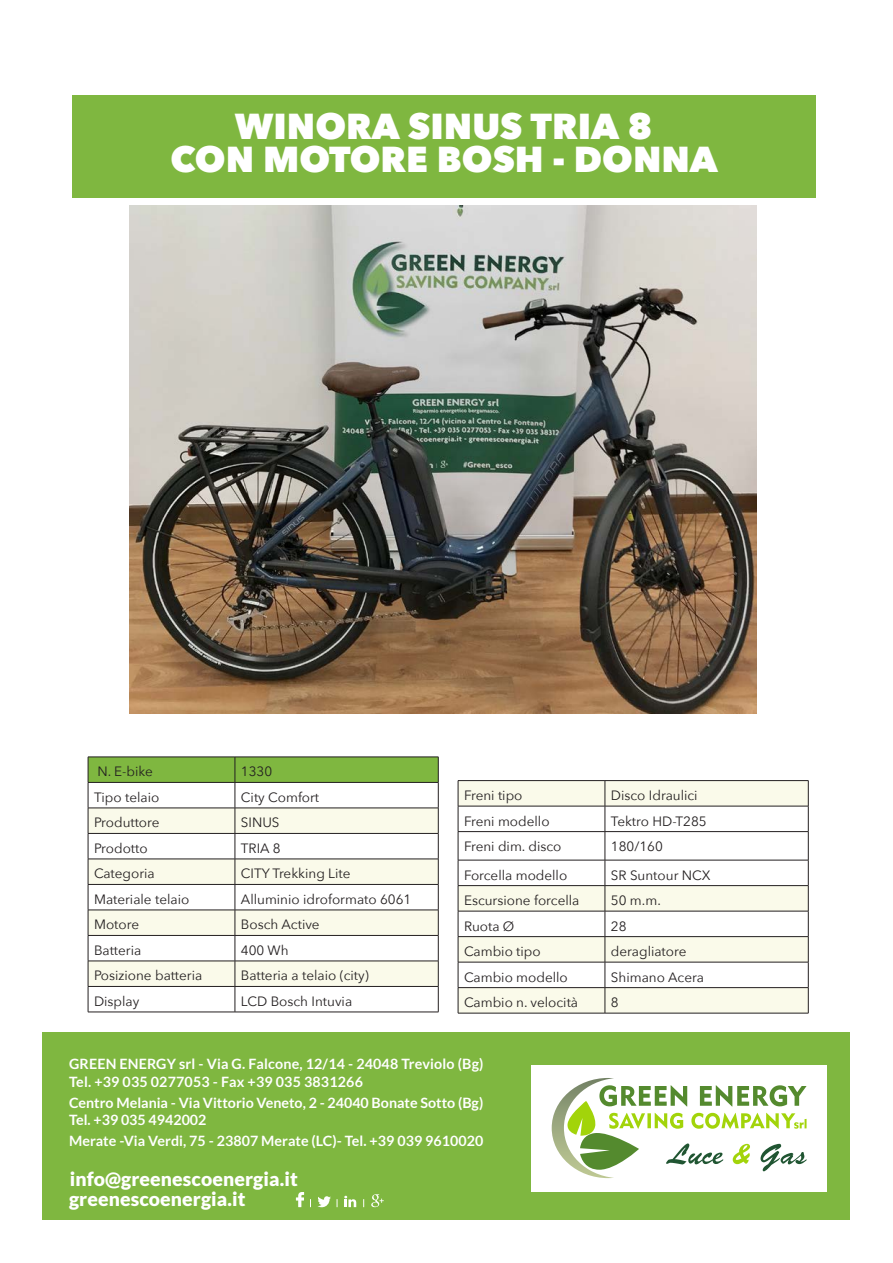
<style>
.page{position:relative;width:893px;height:1263px;background:#fff}
.page>*{position:absolute;margin:0;border:0;box-sizing:border-box;transform-origin:0 0}
.t1{font:800 36px "Avenir Next";color:#fff}
.t2{font:900 19.35px "Lato";letter-spacing:.005em;color:#fff}
.t3{font:700 14.25px "Lato";letter-spacing:.005em;color:#fff}
.t4{font:13.5px "Avenir Next";color:#231f20}
</style>
<div class="page">
<svg style="left:88px;top:757px;width:351px;height:255px"></svg>
<hr style="left:88px;top:1012px;width:147px;height:1px;background:#231f20">
<hr style="left:235px;top:1012px;width:203px;height:1px;background:#231f20">
<div style="left:43px;top:1032px;width:807px;height:187px;background:#7fb740"></div>
<svg style="left:371px;top:1194px;width:13px;height:13px"></svg>
<svg style="left:344px;top:1196px;width:12px;height:11px"></svg>
<svg style="left:317px;top:1196px;width:14px;height:11px"></svg>
<svg style="left:296px;top:1192px;width:8px;height:15px"></svg>
<div style="left:531px;top:1065px;width:296px;height:126px;background:#fff"></div>
<svg style="left:552px;top:1078px;width:254px;height:100px"></svg>
<img style="left:130px;top:205px;width:626px;height:508px">
<div style="left:72px;top:96px;width:743px;height:102px;background:#7fb740"></div>
<svg style="left:459px;top:781px;width:349px;height:232px"></svg>
<hr style="left:458px;top:780px;width:147px;height:1px;background:#231f20">
<hr style="left:605px;top:780px;width:203px;height:1px;background:#231f20">
<hr style="left:458px;top:806px;width:147px;height:1px;background:#231f20">
<hr style="left:605px;top:806px;width:203px;height:1px;background:#231f20">
<hr style="left:458px;top:831px;width:147px;height:1px;background:#231f20">
<hr style="left:605px;top:831px;width:203px;height:1px;background:#231f20">
<hr style="left:458px;top:860px;width:147px;height:1px;background:#231f20">
<hr style="left:605px;top:860px;width:203px;height:1px;background:#231f20">
<hr style="left:458px;top:885px;width:147px;height:1px;background:#231f20">
<hr style="left:605px;top:885px;width:203px;height:1px;background:#231f20">
<hr style="left:458px;top:911px;width:147px;height:1px;background:#231f20">
<hr style="left:605px;top:911px;width:203px;height:1px;background:#231f20">
<hr style="left:458px;top:936px;width:147px;height:1px;background:#231f20">
<hr style="left:605px;top:936px;width:203px;height:1px;background:#231f20">
<hr style="left:458px;top:962px;width:147px;height:1px;background:#231f20">
<hr style="left:605px;top:962px;width:203px;height:1px;background:#231f20">
<hr style="left:458px;top:987px;width:147px;height:1px;background:#231f20">
<svg style="left:458px;top:781px;width:1px;height:232px"></svg>
<hr style="left:605px;top:987px;width:203px;height:1px;background:#231f20">
<svg style="left:605px;top:781px;width:1px;height:232px"></svg>
<svg style="left:808px;top:781px;width:1px;height:232px"></svg>
<hr style="left:458px;top:1013px;width:147px;height:1px;background:#231f20">
<hr style="left:605px;top:1013px;width:203px;height:1px;background:#231f20">
<p class="t1" style="left:235px;top:104px;width:419px">WINORA SINUS TRIA 8</p>
<p class="t1" style="left:170px;top:137px;width:549px">CON MOTORE BOSH - DONNA</p>
<p class="t4" style="left:97px;top:760px;width:57px">N. E-bike</p>
<p class="t4" style="left:241px;top:760px;width:33px">1330</p>
<p class="t4" style="left:94px;top:786px;width:67px">Tipo telaio</p>
<p class="t4" style="left:241px;top:786px;width:80px">City Comfort</p>
<p class="t4" style="left:94px;top:811px;width:67px">Produttore</p>
<p class="t4" style="left:241px;top:811px;width:40px">SINUS</p>
<p class="t4" style="left:94px;top:837px;width:55px">Prodotto</p>
<p class="t4" style="left:241px;top:837px;width:41px">TRIA 8</p>
<p class="t4" style="left:94px;top:862px;width:62px">Categoria</p>
<p class="t4" style="left:241px;top:862px;width:111px">CITY Trekking Lite</p>
<p class="t4" style="left:94px;top:888px;width:97px">Materiale telaio</p>
<p class="t4" style="left:241px;top:888px;width:172px">Alluminio idroformato 6061</p>
<p class="t4" style="left:94px;top:913px;width:47px">Motore</p>
<p class="t4" style="left:241px;top:913px;width:80px">Bosch Active</p>
<p class="t4" style="left:94px;top:939px;width:49px">Batteria</p>
<p class="t4" style="left:241px;top:939px;width:49px">400 Wh</p>
<p class="t4" style="left:94px;top:964px;width:110px">Posizione batteria</p>
<p class="t4" style="left:241px;top:964px;width:129px">Batteria a telaio (city)</p>
<p class="t4" style="left:94px;top:990px;width:47px">Display</p>
<p class="t4" style="left:241px;top:990px;width:113px">LCD Bosch Intuvia</p>
<p class="t4" style="left:464px;top:784px;width:60px">Freni tipo</p>
<p class="t4" style="left:611px;top:784px;width:88px">Disco Idraulici</p>
<p class="t4" style="left:464px;top:809px;width:87px">Freni modello</p>
<p class="t4" style="left:611px;top:809px;width:97px">Tektro HD-T285</p>
<p class="t4" style="left:464px;top:835px;width:99px">Freni dim. disco</p>
<p class="t4" style="left:611px;top:835px;width:53px">180/160</p>
<p class="t4" style="left:464px;top:863px;width:105px">Forcella modello</p>
<p class="t4" style="left:611px;top:863px;width:101px">SR Suntour NCX</p>
<p class="t4" style="left:464px;top:889px;width:117px">Escursione forcella</p>
<p class="t4" style="left:611px;top:889px;width:51px">50 m.m.</p>
<p class="t4" style="left:464px;top:914px;width:52px">Ruota Ø</p>
<p class="t4" style="left:611px;top:914px;width:17px">28</p>
<p class="t4" style="left:464px;top:940px;width:78px">Cambio tipo</p>
<p class="t4" style="left:611px;top:940px;width:77px">deragliatore</p>
<p class="t4" style="left:464px;top:965px;width:105px">Cambio modello</p>
<p class="t4" style="left:611px;top:965px;width:95px">Shimano Acera</p>
<p class="t4" style="left:464px;top:991px;width:116px">Cambio n. velocità</p>
<p class="t4" style="left:611px;top:991px;width:9px">8</p>
<p class="t3" style="left:69px;top:1056px;width:416px">GREEN ENERGY srl - Via G. Falcone, 12/14 - 24048 Treviolo (Bg)</p>
<p class="t3" style="left:69px;top:1073px;width:295px">Tel. +39 035 0277053 - Fax +39 035 3831266</p>
<p class="t3" style="left:69px;top:1094px;width:416px">Centro Melania - Via Vittorio Veneto, 2 - 24040 Bonate Sotto (Bg)</p>
<p class="t3" style="left:69px;top:1112px;width:139px">Tel. +39 035 4942002</p>
<p class="t3" style="left:69px;top:1133px;width:416px">Merate -Via Verdi, 75 - 23807 Merate (LC)- Tel. +39 039 9610020</p>
<p class="t2" style="left:70px;top:1167px;width:230px">info@greenescoenergia.it</p>
<p class="t2" style="left:69px;top:1188px;width:178px">greenescoenergia.it</p>
</div>
